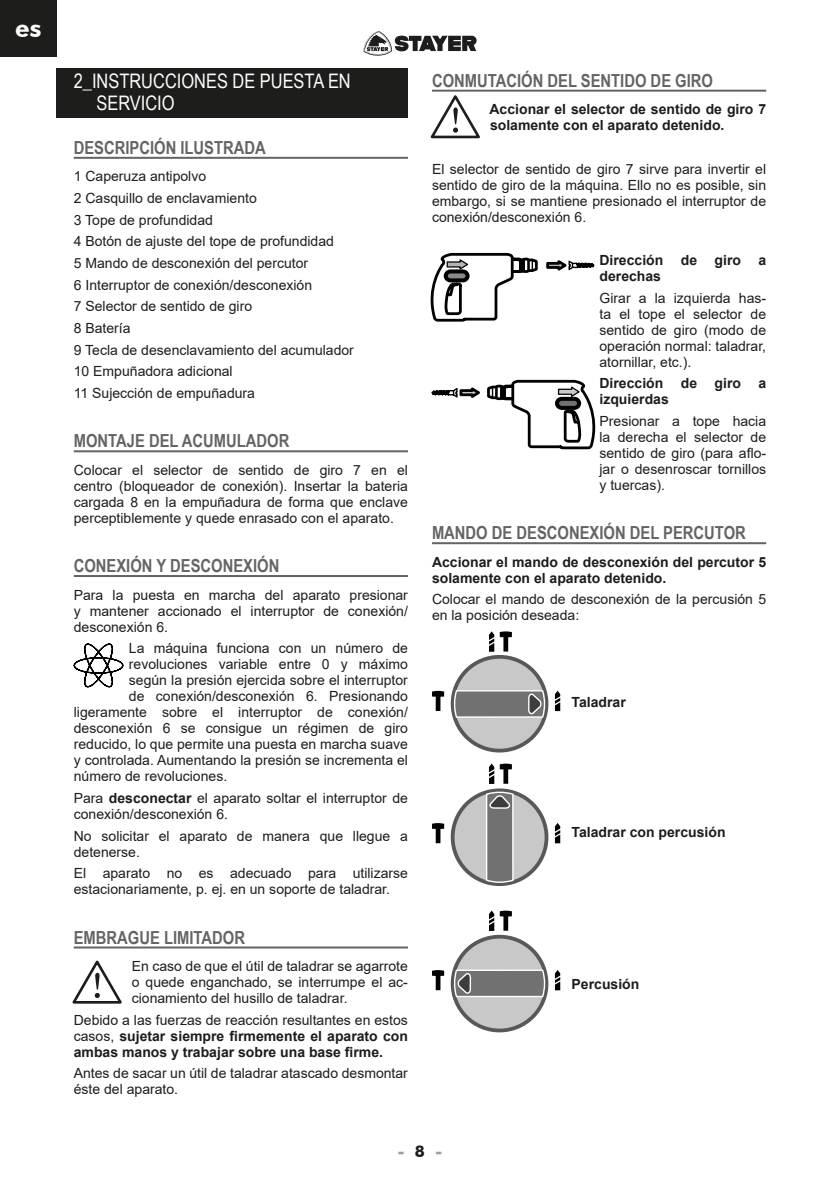
<style>
.page{position:relative;width:840px;height:1191px;background:#fff}
.page>*{position:absolute;margin:0;border:0;box-sizing:border-box;transform-origin:0 0}
.t1{font:700 24px "Futura BT";color:#fff}
.t2{font:20px/22px "Arial Narrow";color:#fff}
.t3{font:700 18px "Arial Narrow";color:#646463}
.t4{font:700 16px "Futura BT";color:#9d9d9d}
.t5{font:14px/16px "Arial";color:#1d1d1b}
.t6{font:700 14px/16px "Arial";color:#1d1d1b}
.s1{font-weight:700}
.s2{font-weight:400}
.s3{color:#1d1d1b}
</style>
<div class="page">
<svg style="left:363px;top:31px;width:114px;height:25px"></svg>
<div style="left:0;top:0;width:57px;height:57px;background:#1d1d1b"></div>
<div style="left:57px;top:68px;width:351px;height:49px;background:#1d1d1b"></div>
<hr style="left:74px;top:157px;width:334px;height:2px;background:#646463">
<hr style="left:74px;top:450px;width:334px;height:2px;background:#646463">
<hr style="left:74px;top:575px;width:334px;height:2px;background:#646463">
<hr style="left:74px;top:946px;width:334px;height:2px;background:#646463">
<svg style="left:73px;top:643px;width:51px;height:45px"></svg>
<svg style="left:72px;top:960px;width:50px;height:44px"></svg>
<hr style="left:432px;top:90px;width:333px;height:2px;background:#646463">
<hr style="left:432px;top:542px;width:333px;height:2px;background:#646463">
<svg style="left:430px;top:95px;width:50px;height:44px"></svg>
<svg style="left:430px;top:254px;width:165px;height:68px"></svg>
<svg style="left:431px;top:381px;width:169px;height:164px"></svg>
<svg style="left:432px;top:910px;width:128px;height:123px"></svg>
<svg style="left:432px;top:763px;width:128px;height:123px"></svg>
<svg style="left:432px;top:631px;width:128px;height:122px"></svg>
<h1 class="t1" style="left:15px;top:14px;width:28px">es</h1>
<h2 class="t2" style="left:96px;top:69px;width:256px;text-indent:-23px">2_INSTRUCCIONES DE PUESTA EN<br>SERVICIO</h2>
<p class="t3" style="left:74px;top:134px;width:193px">DESCRIPCIÓN ILUSTRADA</p>
<p class="t5" style="left:74px;top:165px;width:281px;line-height:21.6px">1 Caperuza antipolvo<br>2 Casquillo de enclavamiento<br>3 Tope de profundidad<br>4 Botón de ajuste del tope de profundidad<br>5 Mando de desconexión del percutor<br>6 Interruptor de conexión/desconexión<br>7 Selector de sentido de giro<br>8 Batería<br>9 Tecla de desenclavamiento del acumulador<br>10 Empuñadora adicional<br>11 Sujección de empuñadura</p>
<p class="t3" style="left:74px;top:427px;width:217px">MONTAJE DEL ACUMULADOR</p>
<p class="t5" style="left:74px;top:462px;width:335px;text-align:justify">Colocar el selector de sentido de giro 7 en el centro (bloqueador de conexión). Insertar la bateria cargada 8 en la empuñadura de forma que enclave perceptiblemente y quede enrasado con el aparato.</p>
<p class="t3" style="left:74px;top:552px;width:207px">CONEXIÓN Y DESCONEXIÓN</p>
<p class="t5" style="left:74px;top:586px;width:335px;text-align:justify">Para la puesta en marcha del aparato presionar y mantener accionado el interruptor de conexión/ desconexión 6.</p>
<p class="t5" style="left:129px;top:640px;width:280px">La máquina funciona con un número de</p>
<p class="t5" style="left:129px;top:656px;width:280px">revoluciones variable entre 0 y máximo</p>
<p class="t5" style="left:129px;top:672px;width:280px">según la presión ejercida sobre el interruptor</p>
<p class="t5" style="left:129px;top:688px;width:280px">de conexión/desconexión 6. Presionando</p>
<p class="t5" style="left:74px;top:704px;width:335px">ligeramente sobre el interruptor de conexión/</p>
<p class="t5" style="left:74px;top:720px;width:335px">desconexión 6 se consigue un régimen de giro</p>
<p class="t5" style="left:74px;top:736px;width:335px">reducido, lo que permite una puesta en marcha suave</p>
<p class="t5" style="left:74px;top:752px;width:335px">y controlada. Aumentando la presión se incrementa el</p>
<p class="t5" style="left:74px;top:768px;width:155px">número de revoluciones.</p>
<p class="t5" style="left:74px;top:790px;width:335px">Para <span class="s1">desconectar</span> el aparato soltar el interruptor de conexión/desconexión 6.</p>
<p class="t5" style="left:74px;top:827px;width:335px">No solicitar el aparato de manera que llegue a detenerse.</p>
<p class="t5" style="left:74px;top:865px;width:335px">El aparato no es adecuado para utilizarse estacionariamente, p. ej. en un soporte de taladrar.</p>
<p class="t3" style="left:74px;top:923px;width:173px">EMBRAGUE LIMITADOR</p>
<p class="t5" style="left:132px;top:958px;width:277px;text-align:justify">En caso de que el útil de taladrar se agarrote o quede enganchado, se interrumpe el ac&shy;cionamiento del husillo de taladrar.</p>
<p class="t6" style="left:74px;top:1012px;width:335px;text-align:justify"><span class="s2">Debido a las fuerzas de reacción resultantes en estos casos,</span> sujetar siempre firmemente el aparato con ambas manos y trabajar sobre una base firme.</p>
<p class="t5" style="left:74px;top:1065px;width:335px">Antes de sacar un útil de taladrar atascado desmontar éste del aparato.</p>
<p class="t3" style="left:432px;top:67px;width:282px">CONMUTACIÓN DEL SENTIDO DE GIRO</p>
<p class="t6" style="left:489px;top:101px;width:278px">Accionar el selector de sentido de giro 7 solamente con el aparato detenido.</p>
<p class="t5" style="left:432px;top:160px;width:335px;text-align:justify">El selector de sentido de giro 7 sirve para invertir el sentido de giro de la máquina. Ello no es posible, sin embargo, si se mantiene presionado el interruptor de conexión/desconexión 6.</p>
<p class="t6" style="left:599px;top:252px;width:168px">Dirección de giro a derechas</p>
<p class="t5" style="left:599px;top:289px;width:168px;text-align:justify">Girar a la izquierda has&shy;ta el tope el selector de sentido de giro (modo de operación normal: taladrar, atornillar, etc.).</p>
<p class="t6" style="left:599px;top:375px;width:168px">Dirección de giro a izquierdas</p>
<p class="t5" style="left:599px;top:413px;width:168px;text-align:justify">Presionar a tope hacia la derecha el selector de sentido de giro (para aflo&shy;jar o desenroscar tornillos y tuercas).</p>
<p class="t3" style="left:432px;top:519px;width:315px">MANDO DE DESCONEXIÓN DEL PERCUTOR</p>
<p class="t6" style="left:432px;top:554px;width:335px">Accionar el mando de desconexión del percutor 5 solamente con el aparato detenido.</p>
<p class="t5" style="left:432px;top:591px;width:335px">Colocar el mando de desconexión de la percusión 5 en la posición deseada:</p>
<p class="t6" style="left:571px;top:694px;width:56px">Taladrar</p>
<p class="t6" style="left:571px;top:824px;width:155px">Taladrar con percusión</p>
<p class="t6" style="left:571px;top:976px;width:69px">Percusión</p>
<p class="t4" style="left:397px;top:1141px;width:46px">- <span class="s3">8</span> -</p>
</div>
